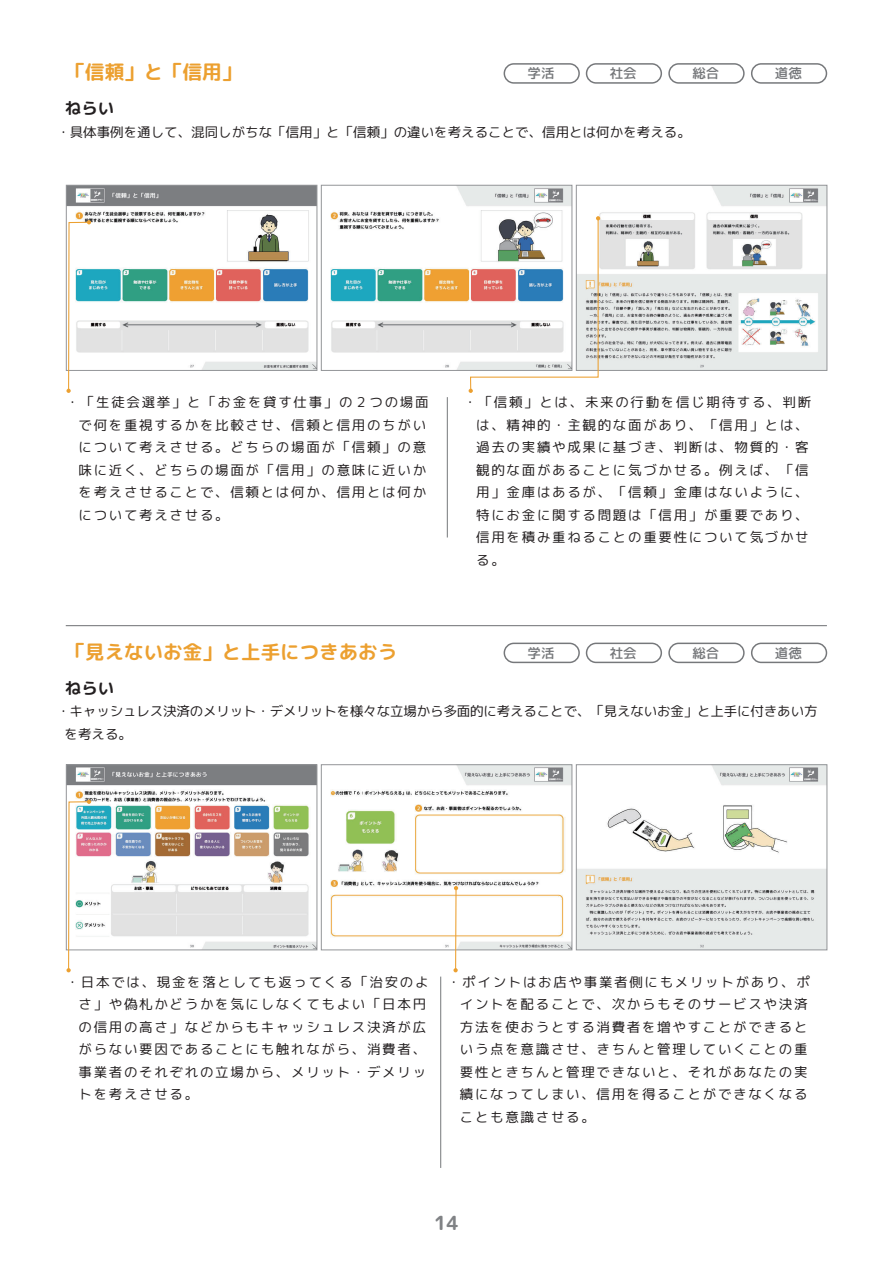
<style>
.page{position:relative;width:893px;height:1263px;background:#fff}
.page>*{position:absolute;margin:0;border:0;box-sizing:border-box;transform-origin:0 0}
.t1{font:19.5px "rounded mplus 1 p bold";color:#eca030}
.t2{font:19.5px "rounded mplus 1 p bold";color:#808285}
.t3{font:16.5px "rounded mplus 1 p bold";color:#231f20}
.t4{font:13.5px/22.5px "rounded mplus 1 p regular";letter-spacing:.125em;color:#231f20}
.t5{font:13.5px/22.5px "rounded mplus 1 p regular";letter-spacing:-.01em;color:#231f20}
.t6{font:13.5px "rounded mplus 1 p regular";color:#231f20}
.t7{font:13.5px "rounded mplus 1 p medium";color:#76787b}
</style>
<div class="page">
<div style="left:751px;top:63px;width:76px;height:21px;border:1px solid #76787b;border-radius:10px"></div>
<div style="left:751px;top:643px;width:76px;height:20px;border:1px solid #76787b;border-radius:10px"></div>
<div style="left:504px;top:63px;width:76px;height:21px;border:1px solid #76787b;border-radius:10px"></div>
<div style="left:504px;top:643px;width:76px;height:20px;border:1px solid #76787b;border-radius:10px"></div>
<div style="left:586px;top:63px;width:76px;height:21px;border:1px solid #76787b;border-radius:10px"></div>
<div style="left:586px;top:643px;width:76px;height:20px;border:1px solid #76787b;border-radius:10px"></div>
<div style="left:668px;top:63px;width:77px;height:21px;border:1px solid #76787b;border-radius:10px"></div>
<div style="left:668px;top:643px;width:77px;height:20px;border:1px solid #76787b;border-radius:10px"></div>
<img style="left:68px;top:187px;width:247px;height:182px">
<div style="left:66px;top:185px;width:251px;height:186px;border:1px solid #939598"></div>
<img style="left:68px;top:766px;width:247px;height:182px">
<div style="left:66px;top:764px;width:251px;height:186px;border:1px solid #939598"></div>
<img style="left:330px;top:187px;width:240px;height:182px">
<div style="left:321px;top:185px;width:251px;height:186px;border:1px solid #939598"></div>
<img style="left:330px;top:766px;width:240px;height:182px">
<div style="left:321px;top:764px;width:251px;height:186px;border:1px solid #939598"></div>
<img style="left:599px;top:187px;width:226px;height:182px">
<div style="left:576px;top:185px;width:251px;height:186px;border:1px solid #939598"></div>
<img style="left:578px;top:766px;width:247px;height:182px">
<div style="left:576px;top:764px;width:251px;height:186px;border:1px solid #939598"></div>
<hr style="left:66px;top:625px;width:761px;height:1px;background:#76787b">
<svg style="left:66px;top:220px;width:25px;height:173px"></svg>
<svg style="left:66px;top:800px;width:25px;height:172px"></svg>
<hr style="left:455px;top:888px;width:2px;height:82px;background:#eca030">
<svg style="left:453px;top:968px;width:5px;height:4px"></svg>
<svg style="left:454px;top:886px;width:4px;height:4px"></svg>
<hr style="left:447px;top:397px;width:1px;height:140px;background:#76787b">
<hr style="left:440px;top:976px;width:1px;height:192px;background:#76787b">
<svg style="left:469px;top:216px;width:131px;height:177px"></svg>
<h1 class="t1" style="left:66px;top:58px;width:177px">「信頼」と「信用」</h1>
<p class="t7" style="left:528px;top:64px;width:28px">学活</p>
<p class="t7" style="left:610px;top:64px;width:28px">社会</p>
<p class="t7" style="left:692px;top:64px;width:28px">総合</p>
<p class="t7" style="left:775px;top:64px;width:28px">道徳</p>
<p class="t3" style="left:65px;top:97px;width:51px">ねらい</p>
<p class="t6" style="left:56px;top:122px;width:636px">・具体事例を通して、混同しがちな「信用」と「信頼」の違いを考えることで、信用とは何かを考える。</p>
<p class="t4" style="left:79px;top:391px;width:352px;text-indent:-13px">・「生徒会選挙」と「お金を貸す仕事」の２つの場面で何を重視するかを比較させ、信頼と信用のちがいについて考えさせる。どちらの場面が「信頼」の意味に近く、どちらの場面が「信用」の意味に近いかを考えさせることで、信頼とは何か、信用とは何かについて考えさせる。</p>
<h1 class="t1" style="left:66px;top:638px;width:333px">「見えないお金」と上手につきあおう</h1>
<p class="t4" style="left:476px;top:391px;width:336px;text-indent:-13px">・「信頼」とは、未来の行動を信じ期待する、判断は、精神的・主観的な面があり、「信用」とは、過去の実績や成果に基づき、判断は、物質的・客観的な面があることに気づかせる。例えば、「信用」金庫はあるが、「信頼」金庫はないように、特にお金に関する問題は「信用」が重要であり、信用を積み重ねることの重要性について気づかせる。</p>
<p class="t7" style="left:528px;top:643px;width:28px">学活</p>
<p class="t7" style="left:610px;top:643px;width:28px">社会</p>
<p class="t7" style="left:692px;top:643px;width:28px">総合</p>
<p class="t7" style="left:775px;top:643px;width:28px">道徳</p>
<p class="t3" style="left:65px;top:676px;width:51px">ねらい</p>
<p class="t5" style="left:65px;top:700px;width:754px;text-indent:-8px">・キャッシュレス決済のメリット・デメリットを様々な立場から多面的に考えることで、「見えないお金」と上手に付きあい方を考える。</p>
<p class="t4" style="left:79px;top:970px;width:352px;text-indent:-13px">・日本では、現金を落としても返ってくる「治安のよさ」や偽札かどうかを気にしなくてもよい「日本円の信用の高さ」などからもキャッシュレス決済が広がらない要因であることにも触れながら、消費者、事業者のそれぞれの立場から、メリット・デメリットを考えさせる。</p>
<p class="t4" style="left:460px;top:970px;width:352px;text-indent:-13px">・ポイントはお店や事業者側にもメリットがあり、ポイントを配ることで、次からもそのサービスや決済方法を使おうとする消費者を増やすことができるという点を意識させ、きちんと管理していくことの重要性ときちんと管理できないと、それがあなたの実績になってしまい、信用を得ることができなくなることも意識させる。</p>
<h1 class="t2" style="left:434px;top:1208px;width:26px">14</h1>
</div>
